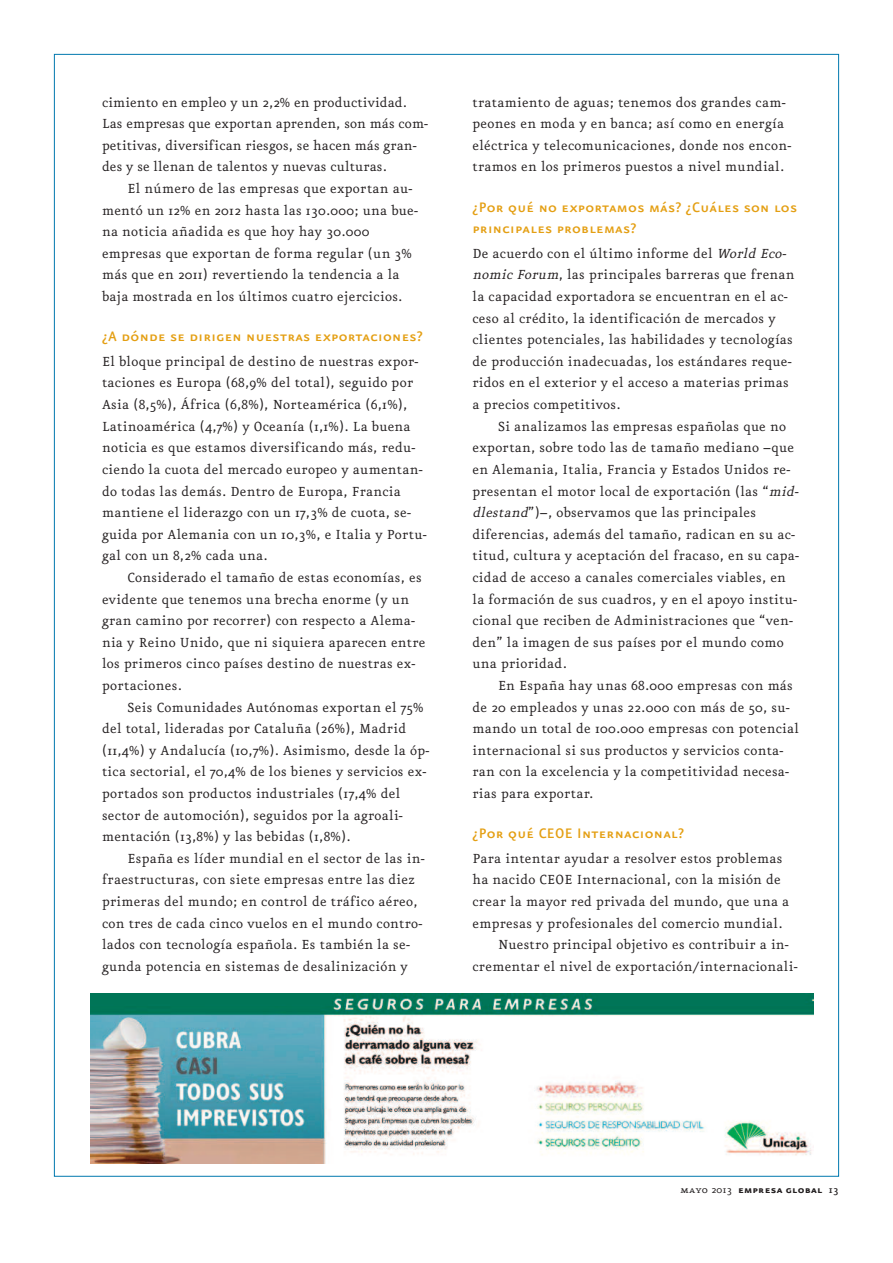
<style>
.page{position:relative;width:893px;height:1263px;background:#fff}
.page>*{position:absolute;margin:0;border:0;box-sizing:border-box;transform-origin:0 0}
.t1{font:16.5px/21.6px "Eureka Sans Medium Caps";letter-spacing:.02em;color:#e49f13}
.t2{font:15.75px/21.6px "Eureka";letter-spacing:.02em;color:#231f20}
.t3{font:12px "Eureka Sans Bold Caps";letter-spacing:.025em;color:#231f20}
.s1{font-style:italic}
.s2{font-family:"Eureka Small Caps"}
.s3{font-family:"Eureka"}
.s4{font-family:"Eureka";font-weight:500}
</style>
<div class="page">
<img style="left:90px;top:993px;width:723px;height:170px">
<p class="t2" style="left:102px;top:92px;width:328px">cimiento en empleo y un 2,2% en productividad.<br>Las empresas que exportan aprenden, son más com&shy;petitivas, diversifican riesgos, se hacen más gran&shy;des y se llenan de talentos y nuevas culturas.</p>
<p class="t2" style="left:102px;top:178px;width:318px;text-indent:26px">El número de las empresas que exportan au&shy;mentó un 12% en 2012 hasta las 130.000; una bue&shy;na noticia añadida es que hoy hay 30.000 empresas que exportan de forma regular (un 3% más que en 2011) revertiendo la tendencia a la baja mostrada en los últimos cuatro ejercicios.</p>
<p class="t1" style="left:102px;top:325px;width:322px">¿A dónde se dirigen nuestras exportaciones?</p>
<p class="t2" style="left:102px;top:351px;width:326px">El bloque principal de destino de nuestras expor&shy;taciones es Europa (68,9% del total), seguido por Asia (8,5%), África (6,8%), Norteamérica (6,1%), Latinoamérica (4,7%) y Oceanía (1,1%). La buena noticia es que estamos diversificando más, redu&shy;ciendo la cuota del mercado europeo y aumentan&shy;do todas las demás. Dentro de Europa, Francia mantiene el liderazgo con un 17,3% de cuota, se&shy;guida por Alemania con un 10,3%, e Italia y Portu&shy;gal con un 8,2% cada una.</p>
<p class="t2" style="left:102px;top:567px;width:325px;text-indent:26px">Considerado el tamaño de estas economías, es evidente que tenemos una brecha enorme (y un gran camino por recorrer) con respecto a Alema&shy;nia y Reino Unido, que ni siquiera aparecen entre los primeros cinco países destino de nuestras ex&shy;portaciones.</p>
<p class="t2" style="left:102px;top:697px;width:329px;text-indent:26px">Seis Comunidades Autónomas exportan el 75% del total, lideradas por Cataluña (26%), Madrid (11,4%) y Andalucía (10,7%). Asimismo, desde la óp&shy;tica sectorial, el 70,4% de los bienes y servicios ex&shy;portados son productos industriales (17,4% del sector de automoción), seguidos por la agroali&shy;mentación (13,8%) y las bebidas (1,8%).</p>
<p class="t2" style="left:102px;top:848px;width:324px;text-indent:26px">España es líder mundial en el sector de las in&shy;fraestructuras, con siete empresas entre las diez primeras del mundo; en control de tráfico aéreo, con tres de cada cinco vuelos en el mundo contro&shy;lados con tecnología española. Es también la se&shy;gunda potencia en sistemas de desalinización y</p>
<p class="t2" style="left:472px;top:92px;width:320px">tratamiento de aguas; tenemos dos grandes cam&shy;peones en moda y en banca; así como en energía eléctrica y telecomunicaciones, donde nos encon&shy;tramos en los primeros puestos a nivel mundial.</p>
<p class="t1" style="left:472px;top:195px;width:326px">¿Por qué no exportamos más? ¿Cuáles son los principales problemas?</p>
<p class="t2" style="left:472px;top:243px;width:324px">De acuerdo con el último informe del <span class="s1">WorldEco&shy;nomicForum</span>, las principales barreras que frenan la capacidad exportadora se encuentran en el ac&shy;ceso al crédito, la identificación de mercados y clientes potenciales, las habilidades y tecnologías de producción inadecuadas, los estándares reque&shy;ridos en el exterior y el acceso a materias primas a precios competitivos.</p>
<p class="t2" style="left:472px;top:416px;width:330px;text-indent:26px">Si analizamos las empresas españolas que no exportan, sobre todo las de tamaño mediano –que en Alemania, Italia, Francia y Estados Unidos re&shy;presentan el motor local de exportación (las “<span class="s1">mid&shy;dlestand</span>”)–, observamos que las principales diferencias, además del tamaño, radican en su ac&shy;titud, cultura y aceptación del fracaso, en su capa&shy;cidad de acceso a canales comerciales viables, en la formación de sus cuadros, y en el apoyo institu&shy;cional que reciben de Administraciones que “ven&shy;den” la imagen de sus países por el mundo como una prioridad.</p>
<p class="t2" style="left:472px;top:675px;width:328px;text-indent:26px">En España hay unas 68.000 empresas con más de 20 empleados y unas 22.000 con más de 50, su&shy;mando un total de 100.000 empresas con potencial internacional si sus productos y servicios conta&shy;ran con la excelencia y la competitividad necesa&shy;rias para exportar.</p>
<p class="t1" style="left:472px;top:821px;width:213px">¿Por qué CEOE Internacional?</p>
<p class="t2" style="left:472px;top:848px;width:311px">Para intentar ayudar a resolver estos problemas</p>
<p class="t2" style="left:472px;top:870px;width:310px">ha nacido CEOE Internacional, con la misión de</p>
<p class="t2" style="left:472px;top:891px;width:318px">crear la mayor red privada del mundo, que una a</p>
<p class="t2" style="left:472px;top:913px;width:312px">empresas y profesionales del comercio mundial.</p>
<p class="t2" style="left:498px;top:934px;width:292px">Nuestro principal objetivo es contribuir a in-</p>
<p class="t2" style="left:472px;top:956px;width:327px">crementar el nivel de exportación/internacionali-</p>
<p class="t3" style="left:680px;top:1184px;width:160px"><span class="s2">mayo</span> <span class="s3">2013</span> empresa global <span class="s4">13</span></p>
</div>
